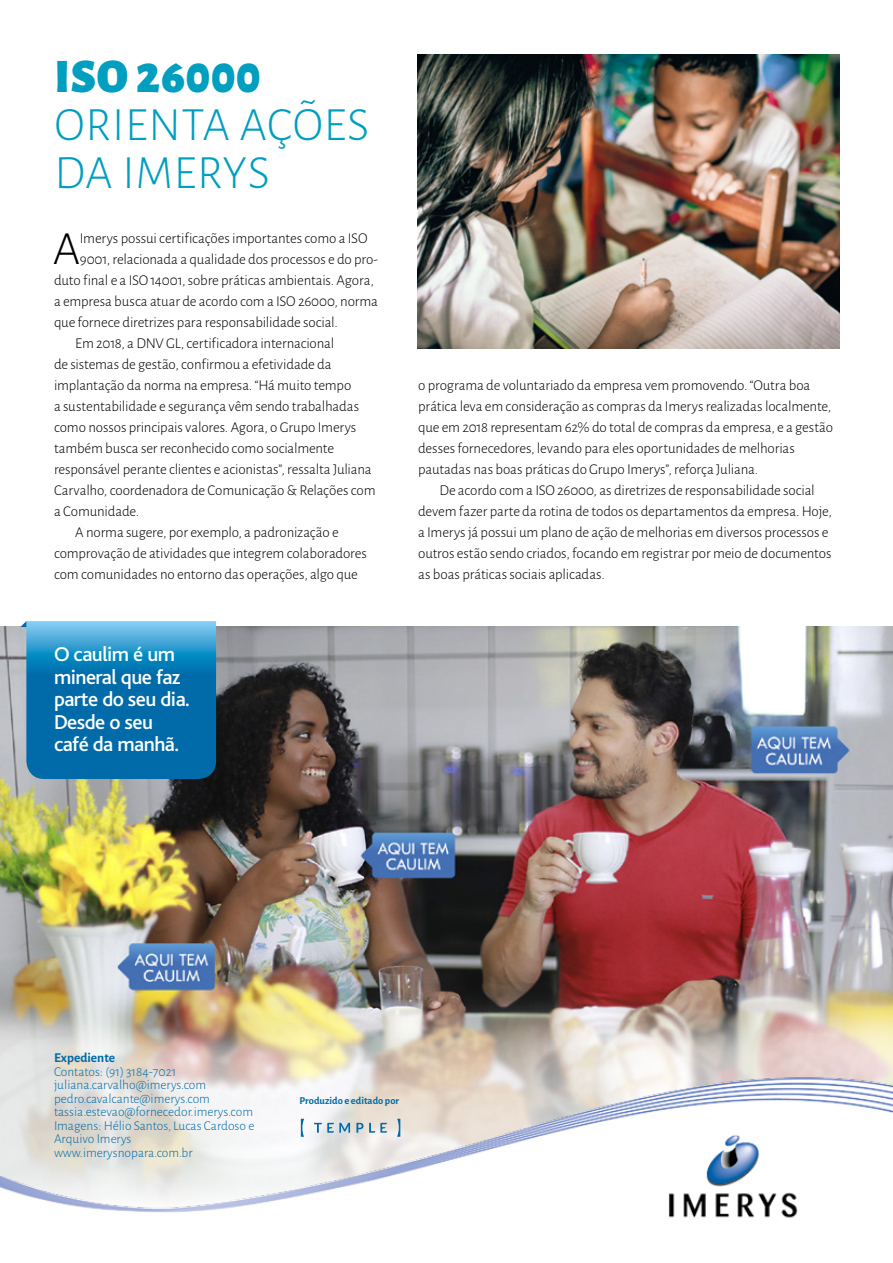
<style>
.page{position:relative;width:893px;height:1263px;background:#fff}
.page>*{position:absolute;margin:0;border:0;box-sizing:border-box;transform-origin:0 0}
.t1{font:300 48px/48px "Alegreya Sans";letter-spacing:.015em;color:#009ebf}
.t2{font:900 48px "Alegreya Sans";letter-spacing:.015em;color:#009ebf}
.t3{font:300 47.85px "Alegreya Sans";color:#000}
.t4{font:500 21px/22.5px "Bliss";letter-spacing:-.025em;color:#fff}
.t5{font:300 15px/21px "Alegreya Sans";letter-spacing:-.01em;color:#000}
.t6{font:300 13.5px/13.5px "Alegreya Sans";color:#006ba8}
.t7{font:700 13.5px "Alegreya Sans";color:#006ba8}
.t8{font:700 10.5px "Alegreya Sans";color:#006ba8}
</style>
<div class="page">
<img style="left:0;top:627px;width:893px;height:447px">
<img style="left:417px;top:54px;width:422px;height:294px">
<img style="left:0;top:1074px;width:893px;height:144px">
<svg style="left:20px;top:621px;width:196px;height:158px;background:#177eb5"></svg>
<h1 class="t2" style="left:54px;top:39px;width:208px">ISO 26000</h1>
<h1 class="t1" style="left:54px;top:100px;width:316px">ORIENTA AÇÕES<br>DA IMERYS</h1>
<h2 class="t3" style="left:53px;top:218px;width:29px">A</h2>
<p class="t5" style="left:80px;top:227px;width:289px">Imerys possui certificações importantes como a ISO</p>
<p class="t5" style="left:80px;top:248px;width:300px">9001, relacionada a qualidade dos processos e do pro-</p>
<p class="t5" style="left:54px;top:269px;width:321px">duto final e a ISO 14001, sobre práticas ambientais. Agora,</p>
<p class="t5" style="left:54px;top:290px;width:325px">a empresa busca atuar de acordo com a ISO 26000, norma</p>
<p class="t5" style="left:54px;top:311px;width:285px">que fornece diretrizes para responsabilidade social.</p>
<p class="t5" style="left:75px;top:332px;width:261px">Em 2018, a DNV GL, certificadora internacional</p>
<p class="t5" style="left:54px;top:353px;width:279px">de sistemas de gestão, confirmou a efetividade da</p>
<p class="t5" style="left:54px;top:374px;width:299px">implantação da norma na empresa. “Há muito tempo</p>
<p class="t5" style="left:54px;top:395px;width:307px">a sustentabilidade e segurança vêm sendo trabalhadas</p>
<p class="t5" style="left:54px;top:416px;width:304px">como nossos principais valores. Agora, o Grupo Imerys</p>
<p class="t5" style="left:54px;top:437px;width:282px">também busca ser reconhecido como socialmente</p>
<p class="t5" style="left:54px;top:458px;width:319px">responsável perante clientes e acionistas”, ressalta Juliana</p>
<p class="t5" style="left:54px;top:479px;width:323px">Carvalho, coordenadora de Comunicação &amp; Relações com</p>
<p class="t5" style="left:54px;top:500px;width:87px">a Comunidade.</p>
<p class="t5" style="left:75px;top:521px;width:265px">A norma sugere, por exemplo, a padronização e</p>
<p class="t5" style="left:54px;top:542px;width:314px">comprovação de atividades que integrem colaboradores</p>
<p class="t5" style="left:54px;top:563px;width:305px">com comunidades no entorno das operações, algo que</p>
<h3 class="t4" style="left:54px;top:643px;width:137px">O caulim é um mineral que faz parte do seu dia.<br>Desde o seu café da manhã.</h3>
<p class="t5" style="left:418px;top:374px;width:416px">o programa de voluntariado da empresa vem promovendo. “Outra boa prática leva em consideração as compras da Imerys realizadas localmente, que em 2018 representam 62% do total de compras da empresa, e a gestão desses fornecedores, levando para eles oportunidades de melhorias pautadas nas boas práticas do Grupo Imerys”, reforça Juliana.</p>
<p class="t5" style="left:418px;top:479px;width:415px;text-indent:21px">De acordo com a ISO 26000, as diretrizes de responsabilidade social devem fazer parte da rotina de todos os departamentos da empresa. Hoje, a Imerys já possui um plano de ação de melhorias em diversos processos e outros estão sendo criados, focando em registrar por meio de documentos as boas práticas sociais aplicadas.</p>
<p class="t7" style="left:54px;top:1048px;width:63px">Expediente</p>
<p class="t6" style="left:54px;top:1064px;width:202px">Contatos: (91) 3184-7021 juliana.carvalho@imerys.com pedro.cavalcante@imerys.com tassia.estevao@fornecedor.imerys.com<br>Imagens: Hélio Santos, Lucas Cardoso e<br>Arquivo Imerys www.imerysnopara.com.br</p>
<p class="t8" style="left:300px;top:1093px;width:101px">Produzido e editado por</p>
</div>
